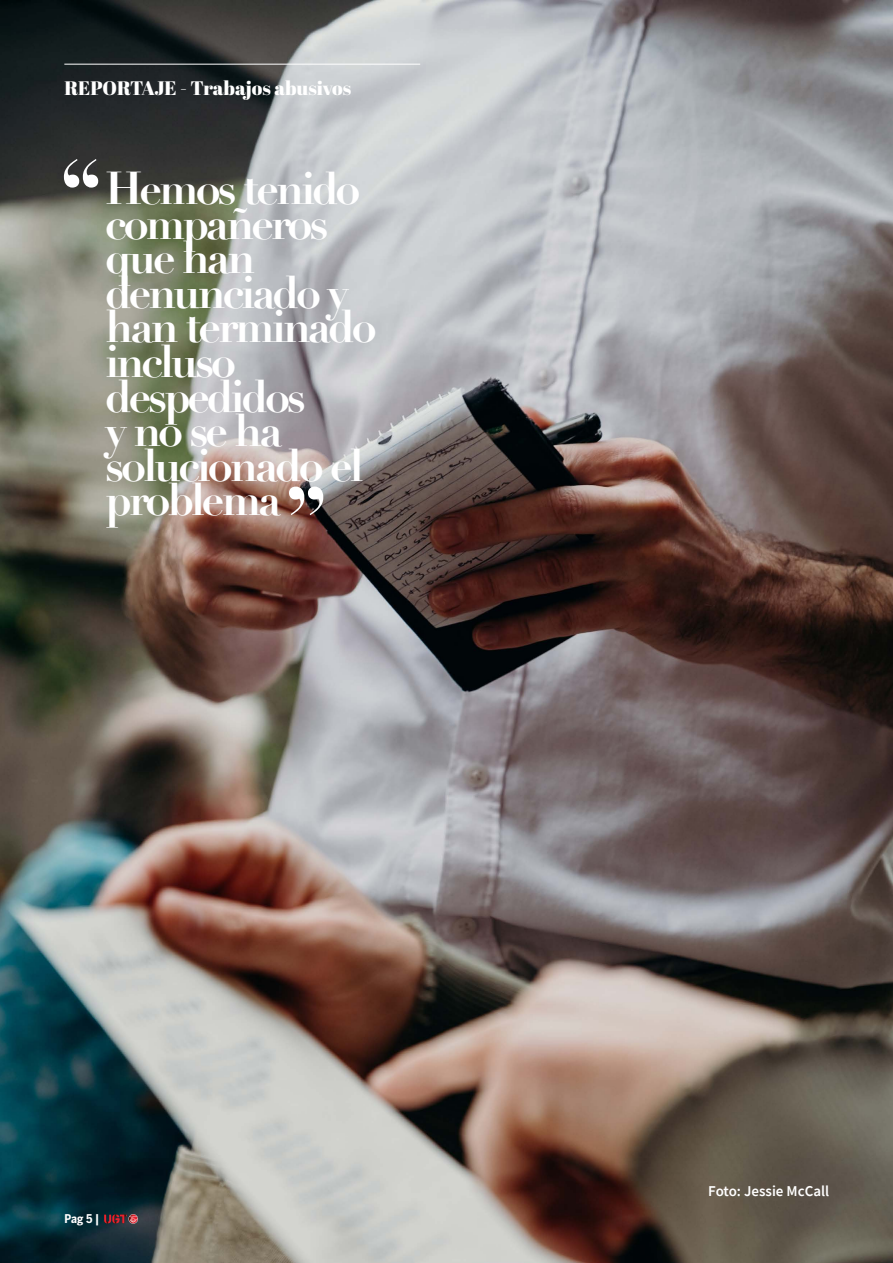
<style>
.page{position:relative;width:893px;height:1263px;background:#fff}
.page>*{position:absolute;margin:0;border:0;box-sizing:border-box;transform-origin:0 0}
.t1{font:700 91.5px "Didot";color:#fff}
.t2{font:700 45px/34.5px "Didot";letter-spacing:-.07em;color:#fff}
.t3{font:19.5px "Abril Fatface";color:#fff}
.t4{font:600 15px "Source Sans Pro";color:#fff}
.t5{font:700 condensed 12px "Benton Sans";color:#fff}
</style>
<div class="page">
<img style="left:0;top:0;width:893px;height:1263px">
<svg style="left:104px;top:1214px;width:34px;height:10px"></svg>
<hr style="left:64px;top:64px;width:356px;height:1px;background:#fff">
<p class="t3" style="left:64px;top:75px;width:288px">REPORTAJE - Trabajos abusivos</p>
<h1 class="t1" style="left:60px;top:136px;width:44px">“</h1>
<p class="t2" style="left:105px;top:172px;width:273px">Hemos tenido compañeros que han denunciado y han terminado incluso despedidos<br>y no se ha solucionado el problema</p>
<h1 class="t1" style="left:327px;top:538px;width:44px;rotate:-180deg">“</h1>
<p class="t5" style="left:64px;top:1212px;width:37px">Pag 5 |</p>
<p class="t4" style="left:708px;top:1181px;width:122px">Foto: Jessie McCall</p>
</div>
